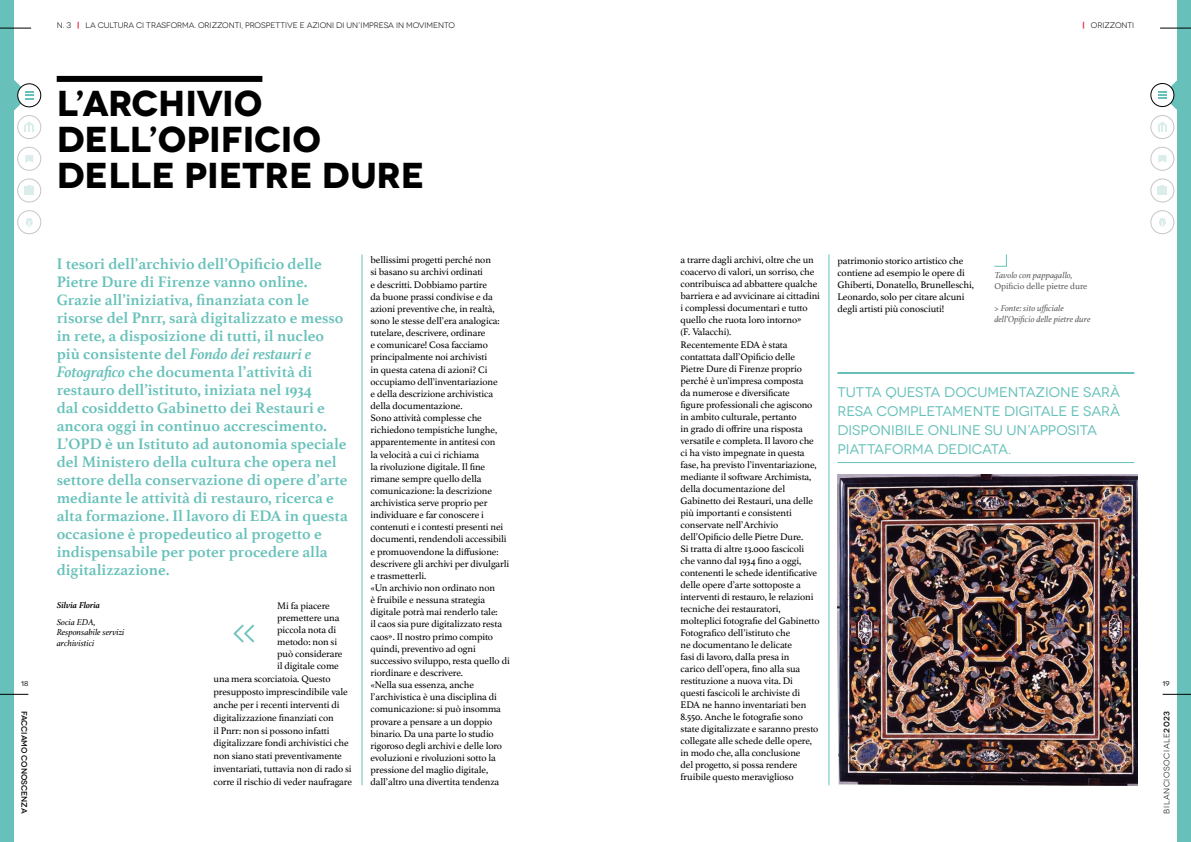
<style>
.page{position:relative;width:1191px;height:842px;background:#fff}
.page>*{position:absolute;margin:0;border:0;box-sizing:border-box;transform-origin:0 0}
.t1{font:38.3px "Novecentowide";color:#67c1ba}
.t2{font:700 36px/36px "Novecentowide";letter-spacing:-.01em;color:#000}
.t3{font:700 16px/18px "Athelas";color:#67c1ba}
.t4{font:14px/19px "Novecentowide";letter-spacing:-.005em;color:#67c1ba}
.t5{font:10px/12px "Athelas";letter-spacing:-.01em;color:#000}
.t6{font:italic 9px/11px "Athelas";color:#575756}
.t7{font:italic 9px/10.8px "Athelas";color:#000}
.t8{font:9px "Athelas";color:#575756}
.t9{font:italic 700 9px "Athelas";color:#000}
.t10{font:8px "Novecentowide";color:#000}
.t11{font:8px "Novecentowide";letter-spacing:.065em;color:#000}
.t12{font:500 8px "Novecentowide";letter-spacing:-.01em;color:#000}
.t13{font:7px "Novecentowide";color:#000}
.s1{font-weight:700;color:#e52740}
.s2{font-family:"Minion Pro"}
.s3{font-style:italic}
.s4{font-weight:500}
</style>
<div class="page">
<div style="left:0;top:0;width:14px;height:842px;background:#67c1ba"></div>
<div style="left:1176px;top:0;width:15px;height:842px;background:#67c1ba"></div>
<div style="left:57px;top:76px;width:205px;height:6px;background:#000"></div>
<hr style="left:362px;top:254px;width:1px;height:531px;background:#67c1ba">
<hr style="left:828px;top:254px;width:1px;height:531px;background:#67c1ba">
<hr style="left:837px;top:372px;width:297px;height:2px;background:#67c1ba">
<hr style="left:837px;top:462px;width:297px;height:1px;background:#67c1ba">
<img style="left:837px;top:474px;width:300px;height:311px">
<svg style="left:994px;top:254px;width:13px;height:13px"></svg>
<svg style="left:18px;top:84px;width:23px;height:23px"></svg>
<div style="left:18px;top:84px;width:23px;height:23px;border:1px solid #000;border-radius:50%"></div>
<svg style="left:14px;top:80px;width:19px;height:31px"></svg>
<svg style="left:1150px;top:83px;width:23px;height:24px"></svg>
<div style="left:1150px;top:83px;width:24px;height:24px;border:1px solid #000;border-radius:50%"></div>
<svg style="left:1158px;top:79px;width:19px;height:33px"></svg>
<div style="left:18px;top:115px;width:23px;height:24px;border:1px solid #c6c6c6;border-radius:50%"></div>
<svg style="left:24px;top:121px;width:10px;height:10px"></svg>
<div style="left:1150px;top:115px;width:24px;height:24px;border:1px solid #c6c6c6;border-radius:50%"></div>
<svg style="left:1158px;top:121px;width:9px;height:10px"></svg>
<div style="left:18px;top:147px;width:23px;height:23px;border:1px solid #c6c6c6;border-radius:50%"></div>
<svg style="left:25px;top:155px;width:8px;height:8px"></svg>
<div style="left:1150px;top:147px;width:24px;height:23px;border:1px solid #c6c6c6;border-radius:50%"></div>
<svg style="left:1158px;top:155px;width:8px;height:8px"></svg>
<div style="left:18px;top:179px;width:23px;height:23px;border:1px solid #c6c6c6;border-radius:50%"></div>
<div style="left:24px;top:189px;width:10px;height:6px;background:#daedeb"></div>
<svg style="left:24px;top:185px;width:10px;height:4px"></svg>
<div style="left:1150px;top:179px;width:24px;height:23px;border:1px solid #c6c6c6;border-radius:50%"></div>
<div style="left:1157px;top:189px;width:10px;height:6px;background:#daedeb"></div>
<svg style="left:1157px;top:185px;width:10px;height:4px"></svg>
<div style="left:18px;top:210px;width:23px;height:24px;border:1px solid #c6c6c6;border-radius:50%"></div>
<svg style="left:25px;top:218px;width:8px;height:9px"></svg>
<div style="left:1150px;top:210px;width:24px;height:24px;border:1px solid #c6c6c6;border-radius:50%"></div>
<svg style="left:1159px;top:218px;width:7px;height:9px"></svg>
<hr style="left:1160px;top:28px;width:31px;height:1px;background:#000">
<svg style="left:0;top:694px;width:28px;height:1px"></svg>
<svg style="left:1162px;top:694px;width:29px;height:1px"></svg>
<hr style="left:0;top:28px;width:31px;height:1px;background:#000">
<p class="t10" style="left:57px;top:21px;width:400px">N. 3 <span class="s1">|</span> LA CULTURA CI TRASFORMA. ORIZZONTI, PROSPETTIVE E AZIONI DI UN’IMPRESA IN MOVIMENTO</p>
<h2 class="t2" style="left:57px;top:86px;width:369px">L’ARCHIVIO<br>DELL’OPIFICIO<br>DELLE PIETRE DURE</h2>
<p class="t10" style="left:1082px;top:21px;width:53px"><span class="s1">|</span> ORIZZONTI</p>
<p class="t5" style="left:370px;top:254px;width:141px">bellissimi progetti perché non<br>si basano su archivi ordinati<br>e descritti. Dobbiamo partire<br>da buone prassi condivise e da azioni preventive che, in realtà, sono le stesse dell’era analogica: tutelare, descrivere, ordinare<br>e comunicare! Cosa facciamo principalmente noi archivisti<br>in questa catena di azioni? Ci occupiamo dell’inventariazione<br>e della descrizione archivistica della documentazione.<br>Sono attività complesse che richiedono tempistiche lunghe, apparentemente in antitesi con<br>la velocità a cui ci richiama<br>la rivoluzione digitale. Il fine rimane sempre quello della comunicazione: la descrizione archivistica serve proprio per individuare e far conoscere i contenuti e i contesti presenti nei documenti, rendendoli accessibili e promuovendone la diffusione: descrivere gli archivi per divulgarli e trasmetterli.<br><span class="s2">«</span>Un archivio non ordinato non<br>è fruibile e nessuna strategia digitale potrà mai renderlo tale:<br>il caos sia pure digitalizzato resta caos<span class="s2">»</span>. Il nostro primo compito quindi, preventivo ad ogni successivo sviluppo, resta quello di riordinare e descrivere.<br><span class="s2">«</span>Nella sua essenza, anche l’archivistica è una disciplina di comunicazione: si può insomma provare a pensare a un doppio binario. Da una parte lo studio rigoroso degli archivi e delle loro evoluzioni e rivoluzioni sotto la pressione del maglio digitale, dall’altro una divertita tendenza</p>
<p class="t5" style="left:680px;top:254px;width:141px">a trarre dagli archivi, oltre che un coacervo di valori, un sorriso, che contribuisca ad abbattere qualche barriera e ad avvicinare ai cittadini i complessi documentari e tutto quello che ruota loro intorno<span class="s2">»<br></span>(F. Valacchi).<br>Recentemente EDA è stata contattata dall’Opificio delle<br>Pietre Dure di Firenze proprio perché è un’impresa composta<br>da numerose e diversificate<br>figure professionali che agiscono in ambito culturale, pertanto<br>in grado di offrire una risposta versatile e completa. Il lavoro che ci ha visto impegnate in questa fase, ha previsto l’inventariazione, mediante il software Archimista, della documentazione del<br>Gabinetto dei Restauri, una delle più importanti e consistenti conservate nell’Archivio dell’Opificio delle Pietre Dure.<br>Si tratta di altre 13.000 fascicoli che vanno dal 1934 fino a oggi, contenenti le schede identificative delle opere d’arte sottoposte a interventi di restauro, le relazioni tecniche dei restauratori, molteplici fotografie del Gabinetto<br>Fotografico dell’istituto che<br>ne documentano le delicate<br>fasi di lavoro, dalla presa in<br>carico dell’opera, fino alla sua restituzione a nuova vita. Di questi fascicoli le archiviste di<br>EDA ne hanno inventariati ben<br>8.550. Anche le fotografie sono state digitalizzate e saranno presto collegate alle schede delle opere, in modo che, alla conclusione<br>del progetto, si possa rendere fruibile questo meraviglioso</p>
<p class="t5" style="left:837px;top:254px;width:138px">patrimonio storico artistico che contiene ad esempio le opere di Ghiberti, Donatello, Brunelleschi, Leonardo, solo per citare alcuni degli artisti più conosciuti!</p>
<p class="t3" style="left:57px;top:254px;width:292px">I tesori dell’archivio dell’Opificio delle Pietre Dure di Firenze vanno online.<br>Grazie all’iniziativa, finanziata con le risorse del Pnrr, sarà digitalizzato e messo in rete, a disposizione di tutti, il nucleo più consistente del <span class="s3">Fondo dei restauri e Fotografico</span> che documenta l’attività di restauro dell’istituto, iniziata nel 1934<br>dal cosiddetto Gabinetto dei Restauri e ancora oggi in continuo accrescimento.<br>L’OPD è un Istituto ad autonomia speciale del Ministero della cultura che opera nel settore della conservazione di opere d’arte mediante le attività di restauro, ricerca e alta formazione. Il lavoro di EDA in questa occasione è propedeutico al progetto e indispensabile per poter procedere alla digitalizzazione.</p>
<p class="t9" style="left:57px;top:598px;width:45px">Silvia Floria</p>
<p class="t7" style="left:57px;top:616px;width:69px">Socia EDA,<br>Responsabile servizi archivistici</p>
<p class="t6" style="left:994px;top:269px;width:80px">Tavolo con pappagallo,</p>
<p class="t8" style="left:994px;top:279px;width:95px">Opificio delle pietre dure</p>
<p class="t6" style="left:994px;top:302px;width:98px">&gt; Fonte: sito ufficiale dell’Opificio delle pietre dure</p>
<h3 class="t4" style="left:837px;top:382px;width:284px">TUTTA QUESTA DOCUMENTAZIONE SARÀ<br>RESA COMPLETAMENTE DIGITALE E SARÀ<br>DISPONIBILE ONLINE SU UN’APPOSITA<br>PIATTAFORMA DEDICATA.</h3>
<p class="t5" style="left:277px;top:599px;width:67px">Mi fa piacere premettere una piccola nota di metodo: non si può considerare il digitale come</p>
<p class="t5" style="left:214px;top:672px;width:140px;line-height:12.9px">una mera scorciatoia. Questo presupposto imprescindibile vale anche per i recenti interventi di digitalizzazione finanziati con<br>il Pnrr: non si possono infatti digitalizzare fondi archivistici che non siano stati preventivamente inventariati, tuttavia non di rado si corre il rischio di veder naufragare</p>
<h1 class="t1" style="left:230px;top:611px;width:30px">«</h1>
<p class="t13" style="left:21px;top:680px;width:9px">18</p>
<p class="t13" style="left:1162px;top:680px;width:9px">19</p>
<p class="t11" style="left:1162px;top:814px;width:104px;rotate:-90deg">BILANCIOSOCIALE<span class="s4">2023</span></p>
<p class="t12" style="left:29px;top:711px;width:104px;rotate:90deg">facciamo conoscenza</p>
</div>
